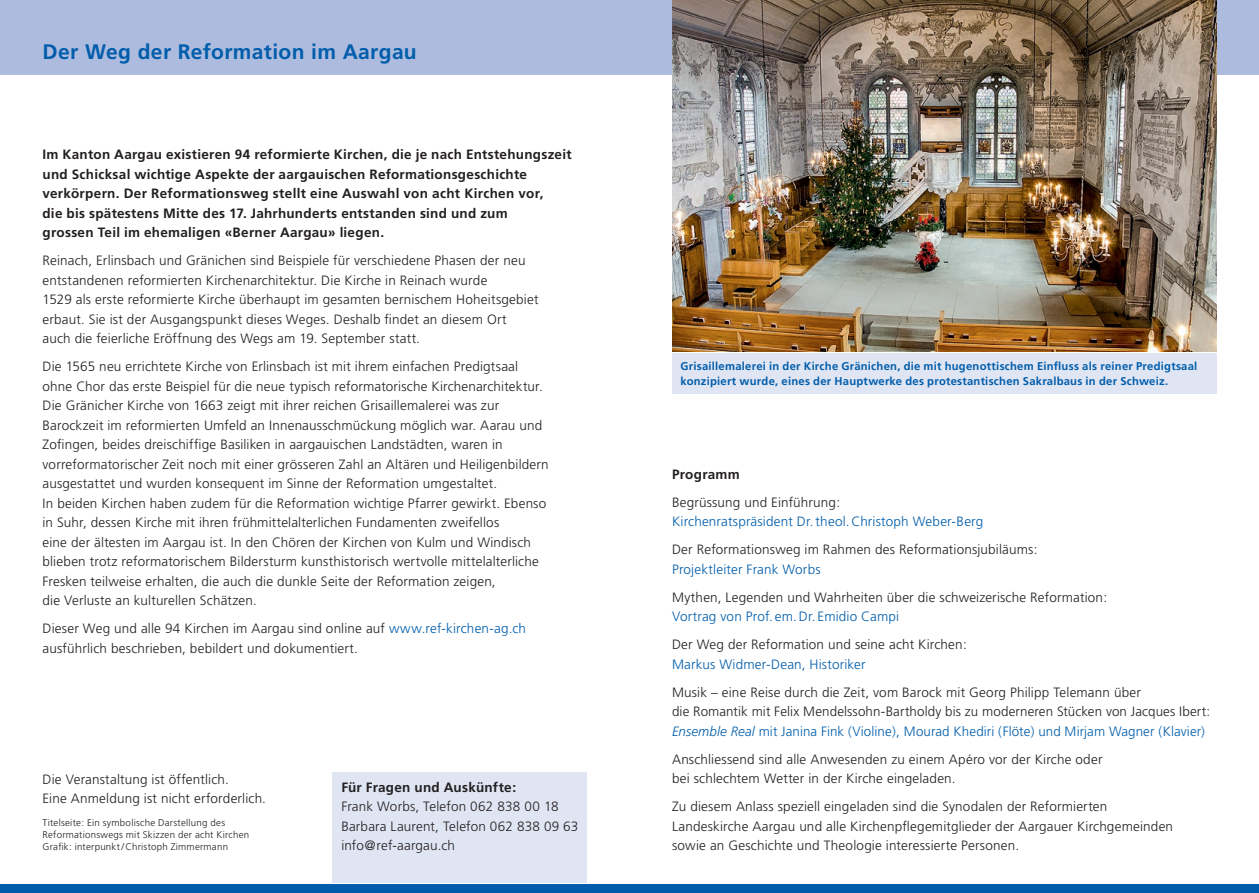
<style>
.page{position:relative;width:1259px;height:893px;background:#fff}
.page>*{position:absolute;margin:0;border:0;box-sizing:border-box;transform-origin:0 0}
.t1{font:700 21px "Frutiger";letter-spacing:.015em;color:#015dab}
.t2{font:300 13.5px/19.5px "Frutiger";letter-spacing:.01em;color:#231f20}
.t3{font:700 13.5px/19.5px "Frutiger";letter-spacing:.02em;color:#231f20}
.t4{font:300 13.5px/19.5px "Frutiger";letter-spacing:.01em;color:#015dab}
.t5{font:700 11.25px/15px "Frutiger";letter-spacing:.02em;color:#015dab}
.t6{font:300 9.75px/12px "Frutiger";letter-spacing:.025em;color:#231f20}
.s1{color:#015dab}
.s2{font-weight:700}
.s3{color:#231f20}
.s4{font-style:italic;color:#015dab}
</style>
<div class="page">
<div style="left:0;top:884px;width:1259px;height:9px;background:#015dab"></div>
<div style="left:0;top:0;width:1259px;height:74px;background:#adbcde"></div>
<img style="left:672px;top:0;width:544px;height:352px">
<div style="left:672px;top:353px;width:544px;height:41px;background:#e0e5f3"></div>
<div style="left:333px;top:773px;width:254px;height:110px;background:#e0e5f3"></div>
<p class="t1" style="left:43px;top:39px;width:376px">Der Weg der Reformation im Aargau</p>
<p class="t3" style="left:43px;top:145px;width:530px">Im Kanton Aargau existieren 94 reformierte Kirchen, die je nach Entstehungszeit und Schicksal wichtige Aspekte der aargauischen Reformationsgeschichte verkörpern. Der Reformationsweg stellt eine Auswahl von acht Kirchen vor,<br>die bis spätestens Mitte des 17. Jahrhunderts entstanden sind und zum<br>grossen Teil im ehemaligen «Berner Aargau» liegen.</p>
<p class="t2" style="left:43px;top:251px;width:497px">Reinach, Erlinsbach und Gränichen sind Beispiele für verschiedene Phasen der neu entstandenen reformierten Kirchenarchitektur. Die Kirche in Reinach wurde<br>1529 als erste reformierte Kirche überhaupt im gesamten bernischem Hoheitsgebiet erbaut. Sie ist der Ausgangspunkt dieses Weges. Deshalb findet an diesem Ort<br>auch die feierliche Eröffnung des Wegs am 19. September statt.</p>
<p class="t2" style="left:43px;top:357px;width:508px">Die 1565 neu errichtete Kirche von Erlinsbach ist mit ihrem einfachen Predigtsaal ohne Chor das erste Beispiel für die neue typisch reformatorische Kirchenarchitektur.<br>Die Gränicher Kirche von 1663 zeigt mit ihrer reichen Grisaillemalerei was zur Barockzeit im reformierten Umfeld an Innenausschmückung möglich war. Aarau und Zofingen, beides dreischiffige Basiliken in aargauischen Landstädten, waren in vorreformatorischer Zeit noch mit einer grösseren Zahl an Altären und Heiligenbildern ausgestattet und wurden konsequent im Sinne der Reformation umgestaltet.<br>In beiden Kirchen haben zudem für die Reformation wichtige Pfarrer gewirkt. Ebenso in Suhr, dessen Kirche mit ihren frühmittelalterlichen Fundamenten zweifellos<br>eine der ältesten im Aargau ist. In den Chören der Kirchen von Kulm und Windisch blieben trotz reformatorischem Bildersturm kunsthistorisch wertvolle mittelalterliche Fresken teilweise erhalten, die auch die dunkle Seite der Reformation zeigen,<br>die Verluste an kulturellen Schätzen.</p>
<p class="t2" style="left:43px;top:619px;width:485px">Dieser Weg und alle 94 Kirchen im Aargau sind online auf <span class="s1">www.ref-kirchen-ag.ch </span>ausführlich beschrieben, bebildert und dokumentiert.</p>
<p class="t2" style="left:43px;top:769px;width:225px">Die Veranstaltung ist öffentlich.<br>Eine Anmeldung ist nicht erforderlich.</p>
<p class="t6" style="left:43px;top:817px;width:208px">Titelseite: Ein symbolische Darstellung des<br>Reformationswegs mit Skizzen der acht Kirchen<br>Grafik: interpunkt/Christoph Zimmermann</p>
<p class="t2" style="left:341px;top:777px;width:239px"><span class="s2">Für Fragen und Auskünfte:<br></span>Frank Worbs, Telefon 062 838 00 18<br>Barbara Laurent, Telefon 062 838 09 63 info@ref-aargau.ch</p>
<p class="t5" style="left:680px;top:359px;width:518px">Grisaillemalerei in der Kirche Gränichen, die mit hugenottischem Einfluss als reiner Predigtsaal konzipiert wurde, eines der Hauptwerke des protestantischen Sakralbaus in der Schweiz.</p>
<p class="t3" style="left:672px;top:464px;width:69px">Programm</p>
<p class="t4" style="left:672px;top:492px;width:313px"><span class="s3">Begrüssung und Einführung:<br></span>Kirchenratspräsident Dr.theol.Christoph Weber-Berg</p>
<p class="t2" style="left:672px;top:540px;width:367px">Der Reformationsweg im Rahmen des Reformationsjubiläums:<br><span class="s1">Projektleiter Frank Worbs</span></p>
<p class="t2" style="left:672px;top:587px;width:437px">Mythen, Legenden und Wahrheiten über die schweizerische Reformation:<br><span class="s1">Vortrag von Prof. em.Dr. Emidio Campi</span></p>
<p class="t2" style="left:672px;top:635px;width:296px">Der Weg der Reformation und seine acht Kirchen:<br><span class="s1">Markus Widmer-Dean, Historiker</span></p>
<p class="t2" style="left:672px;top:682px;width:540px">Musik – eine Reise durch die Zeit, vom Barock mit Georg Philipp Telemann über<br>die Romantik mit Felix Mendelssohn-Bartholdy bis zu moderneren Stücken von Jacques Ibert:<br><span class="s4">Ensemble Real</span> <span class="s1">mit Janina Fink (Violine), Mourad Khediri (Flöte) und Mirjam Wagner (Klavier)</span></p>
<p class="t2" style="left:672px;top:749px;width:432px">Anschliessend sind alle Anwesenden zu einem Apéro vor der Kirche oder bei schlechtem Wetter in der Kirche eingeladen.</p>
<p class="t2" style="left:672px;top:797px;width:502px">Zu diesem Anlass speziell eingeladen sind die Synodalen der Reformierten<br>Landeskirche Aargau und alle Kirchenpflegemitglieder der Aargauer Kirchgemeinden sowie an Geschichte und Theologie interessierte Personen.</p>
</div>
